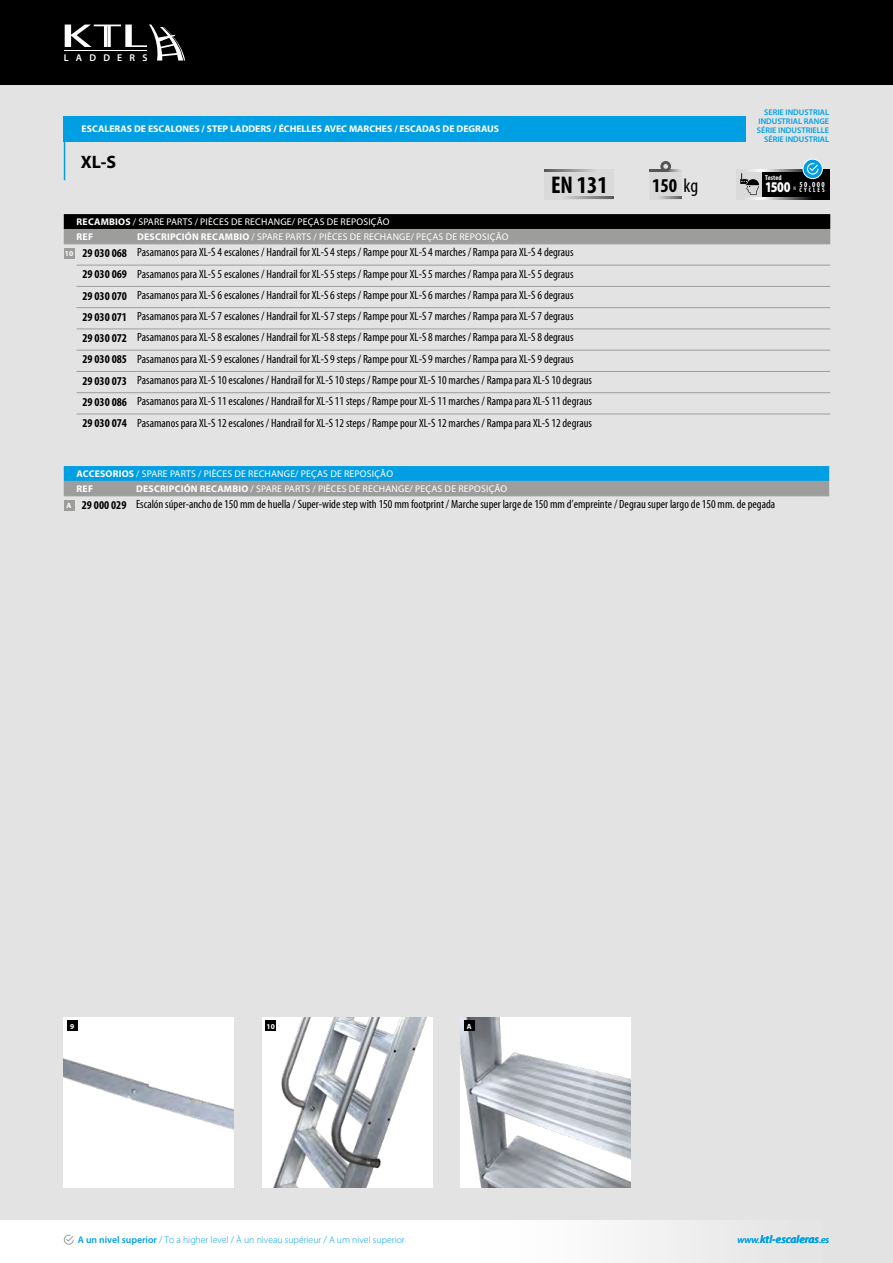
<style>
.page{position:relative;width:893px;height:1263px;background:#e3e3e3}
.page>*{position:absolute;margin:0;border:0;box-sizing:border-box;transform-origin:0 0}
.t1{font:700 condensed 24.15px "Myriad Pro";color:#000}
.t2{font:700 condensed 19.65px "Myriad Pro";color:#000}
.t3{font:700 18px "Myriad Pro";color:#000}
.t4{font:900 14.85px "Myriad Pro";color:#fff;scale:.79 1}
.t5{font:condensed 12px/21.3px "Myriad";color:#000}
.t6{font:italic 600 11.25px "Myriad Pro";color:#009fe3}
.t7{font:600 9.9px "Myriad Pro";letter-spacing:.735em;color:#fff}
.t8{font:9.75px/14.7px "Myriad Pro";letter-spacing:.02em;color:#fff}
.t9{font:700 9.75px "Myriad Pro";color:#fff}
.t10{font:300 9.75px "Myriad Pro";color:#009fe3}
.t11{font:600 9.75px "Myriad Pro";color:#009fe3}
.t12{font:600 8.25px/9px "Myriad Pro";color:#009fe3;text-align:right}
.t13{font:700 condensed 7.65px "Myriad";color:#fff}
.t14{font:700 7.5px "Myriad Pro";color:#fff}
.t15{font:700 condensed 7.2px "Myriad";color:#fff}
.t16{font:700 condensed 6.45px "Myriad";letter-spacing:.295em;color:#fff}
.t17{font:condensed 5.4px "Myriad";color:#fff}
.s1{font-family:"Myriad";font-weight:400}
.s2{font-weight:700}
.s3{font-family:"Myriad Pro";font-weight:700;font-stretch:normal;font-size:7.5px;color:#fff}
.s4{font-family:"Myriad Pro";font-weight:700}
.s5{font-weight:600}
.s6{font-weight:400;font-size:9.75px}
</style>
<div class="page">
<div style="left:0;top:0;width:893px;height:85px;background:#000"></div>
<svg style="left:65px;top:24px;width:120px;height:37px"></svg>
<hr style="left:64px;top:133px;width:1px;height:47px;background:#009fe3">
<div style="left:64px;top:116px;width:682px;height:26px;background:#009fe3"></div>
<div style="left:649px;top:169px;width:33px;height:30px;background:#dadada"></div>
<hr style="left:649px;top:169px;width:33px;height:3px;background:#575756">
<svg style="left:660px;top:161px;width:11px;height:11px"></svg>
<hr style="left:649px;top:196px;width:33px;height:3px;background:#575756">
<div style="left:545px;top:169px;width:69px;height:30px;background:#dadada"></div>
<hr style="left:545px;top:169px;width:69px;height:3px;background:#575756">
<hr style="left:545px;top:196px;width:69px;height:3px;background:#575756">
<div style="left:762px;top:169px;width:67px;height:30px;background:#000"></div>
<hr style="left:762px;top:169px;width:67px;height:2px;background:#fff">
<hr style="left:762px;top:197px;width:67px;height:2px;background:#fff">
<svg style="left:803px;top:159px;width:19px;height:20px"></svg>
<div style="left:803px;top:159px;width:20px;height:20px;border:1px solid #fff;border-radius:50%"></div>
<svg style="left:807px;top:163px;width:11px;height:12px"></svg>
<div style="left:736px;top:169px;width:26px;height:30px;background:#dadada"></div>
<hr style="left:736px;top:169px;width:26px;height:2px;background:#fff">
<hr style="left:736px;top:197px;width:26px;height:2px;background:#fff">
<svg style="left:740px;top:173px;width:19px;height:22px"></svg>
<div style="left:0;top:1221px;width:893px;height:42px;background:linear-gradient(to right,#fff,#e9e9e9)"></div>
<svg style="left:64px;top:1235px;width:10px;height:10px"></svg>
<img style="left:461px;top:1017px;width:170px;height:170px">
<div style="left:464px;top:1021px;width:10px;height:10px;background:#000"></div>
<svg style="left:64px;top:466px;width:765px;height:30px;background:#4c9ec0"></svg>
<hr style="left:77px;top:495px;width:59px;height:1px;background:#9d9d9c">
<hr style="left:136px;top:495px;width:693px;height:1px;background:#9d9d9c">
<div style="left:64px;top:500px;width:10px;height:11px;background:#9d9d9c"></div>
<img style="left:64px;top:1017px;width:170px;height:170px">
<div style="left:67px;top:1021px;width:11px;height:10px;background:#000"></div>
<img style="left:262px;top:1017px;width:170px;height:170px">
<div style="left:265px;top:1021px;width:11px;height:10px;background:#000"></div>
<hr style="left:77px;top:329px;width:60px;height:1px;background:#9d9d9c">
<hr style="left:137px;top:329px;width:693px;height:1px;background:#9d9d9c">
<hr style="left:77px;top:350px;width:60px;height:1px;background:#9d9d9c">
<hr style="left:137px;top:350px;width:693px;height:1px;background:#9d9d9c">
<hr style="left:77px;top:371px;width:60px;height:1px;background:#9d9d9c">
<hr style="left:137px;top:371px;width:693px;height:1px;background:#9d9d9c">
<hr style="left:77px;top:392px;width:60px;height:1px;background:#9d9d9c">
<hr style="left:137px;top:392px;width:693px;height:1px;background:#9d9d9c">
<hr style="left:77px;top:414px;width:60px;height:1px;background:#9d9d9c">
<hr style="left:137px;top:414px;width:693px;height:1px;background:#9d9d9c">
<svg style="left:64px;top:214px;width:766px;height:30px;background:#4c4c4c"></svg>
<hr style="left:77px;top:243px;width:60px;height:1px;background:#9d9d9c">
<hr style="left:137px;top:243px;width:693px;height:1px;background:#9d9d9c">
<hr style="left:77px;top:265px;width:60px;height:1px;background:#9d9d9c">
<hr style="left:137px;top:265px;width:693px;height:1px;background:#9d9d9c">
<hr style="left:77px;top:286px;width:60px;height:1px;background:#9d9d9c">
<hr style="left:137px;top:286px;width:693px;height:1px;background:#9d9d9c">
<hr style="left:77px;top:307px;width:60px;height:1px;background:#9d9d9c">
<hr style="left:137px;top:307px;width:693px;height:1px;background:#9d9d9c">
<div style="left:64px;top:248px;width:10px;height:11px;background:#9d9d9c"></div>
<p class="t7" style="left:64px;top:51px;width:85px">LADDERS</p>
<p class="t9" style="left:82px;top:123px;width:419px">ESCALERAS DE ESCALONES / STEP LADDERS / ÉCHELLES AVEC MARCHES / ESCADAS DE DEGRAUS</p>
<h3 class="t3" style="left:81px;top:151px;width:37px">XL-S</h3>
<p class="t12" style="left:757px;top:107px;width:74px">SERIE INDUSTRIAL<br>INDUSTRIAL RANGE<br>SÉRIE INDUSTRIELLE<br>SÉRIE INDUSTRIAL</p>
<p class="t15" style="left:765px;top:174px;width:18px">Tested</p>
<p class="t4" style="left:765px;top:177px;width:34px">1500</p>
<p class="t17" style="left:793px;top:185px;width:4px">N</p>
<h1 class="t1" style="left:551px;top:170px;width:58px">EN 131</h1>
<h2 class="t2" style="left:652px;top:173px;width:48px">150 <span class="s1">kg</span></h2>
<p class="t13" style="left:800px;top:180px;width:27px">50.000</p>
<p class="t16" style="left:800px;top:187px;width:26px">CYCLES</p>
<p class="t8" style="left:77px;top:214px;width:314px"><span class="s2">RECAMBIOS</span> / SPARE PARTS / PIÈCES DE RECHANGE/ PEÇAS DE REPOSIÇÃO<br><span class="s2">REF</span></p>
<p class="t8" style="left:137px;top:229px;width:373px"><span class="s2">DESCRIPCIÓN RECAMBIO</span> / SPARE PARTS / PIÈCES DE RECHANGE/ PEÇAS DE REPOSIÇÃO</p>
<p class="t5" style="left:82px;top:242px;width:511px;text-indent:-17px"><span class="s3">10</span> <span class="s4">29 030 068</span> Pasamanos para XL-S 4 escalones / Handrail for XL-S 4 steps / Rampe pour XL-S 4 marches / Rampa para XL-S 4 degraus<br><span class="s4">29 030 069</span> Pasamanos para XL-S 5 escalones / Handrail for XL-S 5 steps / Rampe pour XL-S 5 marches / Rampa para XL-S 5 degraus<br><span class="s4">29 030 070</span> Pasamanos para XL-S 6 escalones / Handrail for XL-S 6 steps / Rampe pour XL-S 6 marches / Rampa para XL-S 6 degraus<br><span class="s4">29 030 071</span> Pasamanos para XL-S 7 escalones / Handrail for XL-S 7 steps / Rampe pour XL-S 7 marches / Rampa para XL-S 7 degraus<br><span class="s4">29 030 072</span> Pasamanos para XL-S 8 escalones / Handrail for XL-S 8 steps / Rampe pour XL-S 8 marches / Rampa para XL-S 8 degraus<br><span class="s4">29 030 085</span> Pasamanos para XL-S 9 escalones / Handrail for XL-S 9 steps / Rampe pour XL-S 9 marches / Rampa para XL-S 9 degraus<br><span class="s4">29 030 073</span> Pasamanos para XL-S 10 escalones / Handrail for XL-S 10 steps / Rampe pour XL-S 10 marches / Rampa para XL-S 10 degraus <span class="s4">29 030 086</span> Pasamanos para XL-S 11 escalones / Handrail for XL-S 11 steps / Rampe pour XL-S 11 marches / Rampa para XL-S 11 degraus <span class="s4">29 030 074</span> Pasamanos para XL-S 12 escalones / Handrail for XL-S 12 steps / Rampe pour XL-S 12 marches / Rampa para XL-S 12 degraus</p>
<p class="t8" style="left:77px;top:466px;width:318px"><span class="s2">ACCESORIOS</span> / SPARE PARTS / PIÈCES DE RECHANGE/ PEÇAS DE REPOSIÇÃO<br><span class="s2">REF</span></p>
<p class="t8" style="left:136px;top:481px;width:373px"><span class="s2">DESCRIPCIÓN RECAMBIO</span> / SPARE PARTS / PIÈCES DE RECHANGE/ PEÇAS DE REPOSIÇÃO</p>
<p class="t5" style="left:67px;top:494px;width:710px"><span class="s3">A</span> <span class="s4">29 000 029</span> Escalón súper-ancho de 150 mm de huella / Super-wide step with 150 mm footprint / Marche super large de 150 mm d’empreinte / Degrau super largo de 150 mm. de pegada</p>
<p class="t14" style="left:70px;top:1021px;width:6px">9</p>
<p class="t14" style="left:267px;top:1021px;width:10px">10</p>
<p class="t14" style="left:467px;top:1021px;width:6px">A</p>
<p class="t11" style="left:190px;top:1234px;width:235px">igher level / À un niveau supérieur / A um nivel superior</p>
<p class="t10" style="left:78px;top:1234px;width:328px"><span class="s5">A un nivel superior</span> / To a higher level / À un niveau supérieur / A um nivel superior</p>
<p class="t6" style="left:737px;top:1232px;width:93px"><span class="s6">www.</span>ktl-escaleras<span class="s6">.es</span></p>
</div>
